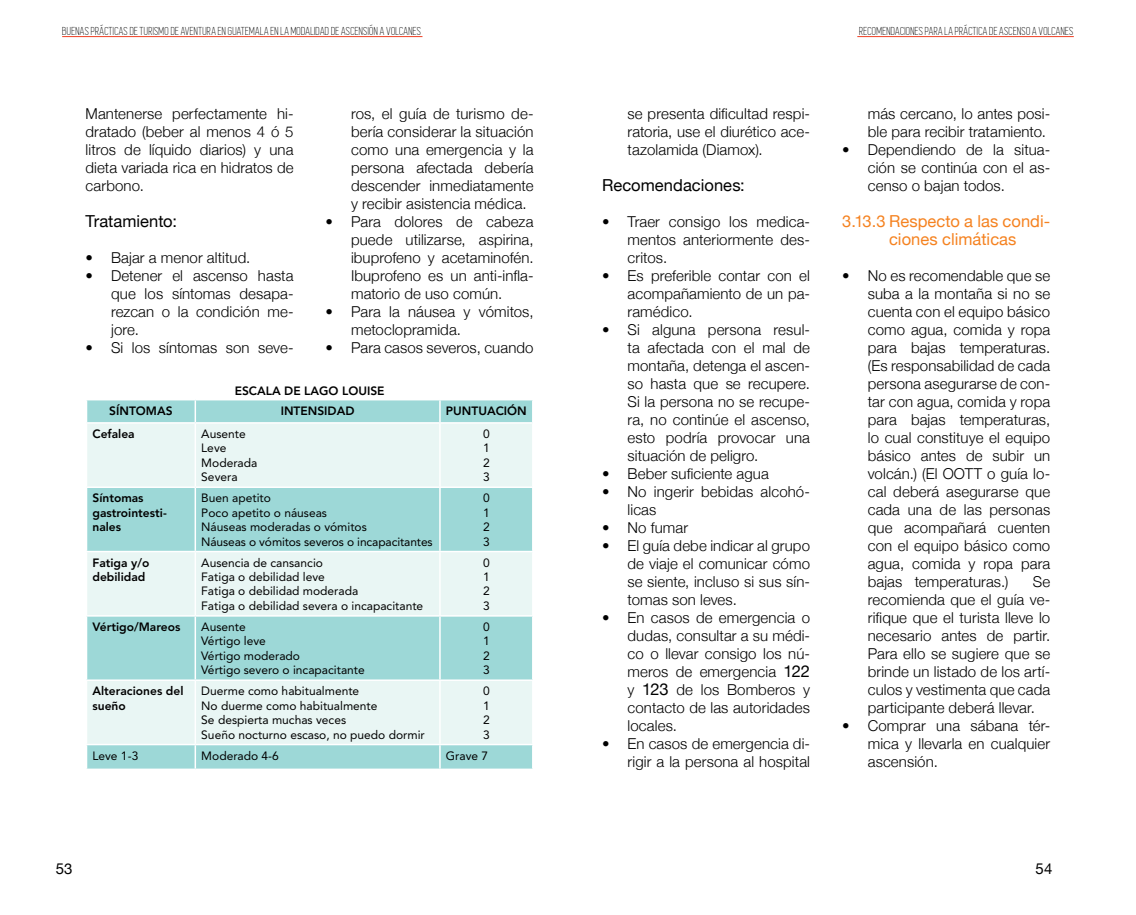
<style>
.page{position:relative;width:1136px;height:915px;background:#fff}
.page>*{position:absolute;margin:0;border:0;box-sizing:border-box;transform-origin:0 0}
.t1{font:16.5px/18px "Helvetica Neue";letter-spacing:.005em;color:#f58220}
.t2{font:16.5px "Helvetica Neue";letter-spacing:.005em;color:#000}
.t3{font:300 15px/18px "Helvetica Neue";letter-spacing:.005em;color:#000;text-align:justify}
.t4{font:15px "Helvetica Neue";color:#000}
.t5{font:12px/14.4px "Avenir LT Std";color:#000}
.t6{font:800 12px/14.4px "Avenir LT Std";color:#000}
.t7{font:12px "Simplifica";letter-spacing:.02em;color:#000}
.s1{font-family:"Avenir LT Std";font-weight:400}
.s2{font-weight:400;font-size:16.5px}
</style>
<div class="page">
<hr style="left:62px;top:36px;width:360px;height:1px;background:#ef3e23">
<hr style="left:857px;top:36px;width:216px;height:1px;background:#ef3e23">
<div style="left:87px;top:400px;width:445px;height:368px;background:#9dd8d7"></div>
<svg style="left:87px;top:423px;width:445px;height:320px;background:#cceae8"></svg>
<hr style="left:194px;top:400px;width:2px;height:22px;background:#fff">
<svg style="left:439px;top:400px;width:1px;height:22px"></svg>
<hr style="left:86px;top:422px;width:109px;height:1px;background:#fff">
<hr style="left:195px;top:422px;width:245px;height:1px;background:#fff">
<hr style="left:194px;top:423px;width:2px;height:63px;background:#fff">
<hr style="left:440px;top:422px;width:93px;height:1px;background:#fff">
<hr style="left:439px;top:423px;width:1px;height:63px;background:#fff">
<hr style="left:86px;top:486px;width:109px;height:2px;background:#fff">
<hr style="left:195px;top:486px;width:245px;height:2px;background:#fff">
<hr style="left:194px;top:488px;width:2px;height:62px;background:#fff">
<hr style="left:440px;top:486px;width:93px;height:2px;background:#fff">
<hr style="left:439px;top:488px;width:1px;height:62px;background:#fff">
<hr style="left:86px;top:550px;width:109px;height:2px;background:#fff">
<hr style="left:195px;top:550px;width:245px;height:2px;background:#fff">
<hr style="left:194px;top:552px;width:2px;height:63px;background:#fff">
<hr style="left:440px;top:550px;width:93px;height:2px;background:#fff">
<hr style="left:439px;top:552px;width:1px;height:63px;background:#fff">
<hr style="left:86px;top:615px;width:109px;height:1px;background:#fff">
<hr style="left:195px;top:615px;width:245px;height:1px;background:#fff">
<hr style="left:194px;top:616px;width:2px;height:63px;background:#fff">
<hr style="left:440px;top:615px;width:93px;height:1px;background:#fff">
<hr style="left:439px;top:616px;width:1px;height:63px;background:#fff">
<hr style="left:86px;top:679px;width:109px;height:1px;background:#fff">
<hr style="left:195px;top:679px;width:245px;height:1px;background:#fff">
<hr style="left:194px;top:680px;width:2px;height:63px;background:#fff">
<hr style="left:440px;top:679px;width:93px;height:1px;background:#fff">
<hr style="left:439px;top:680px;width:1px;height:63px;background:#fff">
<hr style="left:86px;top:743px;width:109px;height:2px;background:#fff">
<hr style="left:195px;top:743px;width:245px;height:2px;background:#fff">
<hr style="left:194px;top:745px;width:2px;height:23px;background:#fff">
<hr style="left:440px;top:743px;width:93px;height:2px;background:#fff">
<svg style="left:439px;top:745px;width:1px;height:23px"></svg>
<p class="t7" style="left:62px;top:25px;width:360px">BUENAS PRÁCTICAS DE TURISMO DE AVENTURA EN GUATEMALA EN LA MODALIDAD DE ASCENSIÓN A VOLCANES</p>
<p class="t7" style="left:859px;top:25px;width:216px">RECOMENDACIONES PARA LA PRÁCTICA DE ASCENSO A VOLCANES</p>
<p class="t3" style="left:86px;top:103px;width:209px">Mantenerse perfectamente hi&shy;dratado (beber al menos 4 ó 5 litros de líquido diarios) y una dieta variada rica en hidratos de carbono.</p>
<p class="t2" style="left:86px;top:209px;width:93px">Tratamiento:</p>
<p class="t3" style="left:86px;top:247px;width:166px"><span class="s1">•</span> Bajar a menor altitud.</p>
<p class="t3" style="left:111px;top:265px;width:184px;text-indent:-26px"><span class="s1">•</span> Detener el ascenso hasta que los síntomas desapa&shy;rezcan o la condición me&shy;jore.</p>
<p class="t3" style="left:86px;top:337px;width:209px"><span class="s1">•</span> Si los síntomas son seve-</p>
<p class="t3" style="left:351px;top:103px;width:184px">ros, el guía de turismo de&shy;bería considerar la situación como una emergencia y la persona afectada debería descender inmediatamente y recibir asistencia médica.</p>
<p class="t3" style="left:351px;top:211px;width:184px;text-indent:-26px"><span class="s1">•</span> Para dolores de cabeza puede utilizarse, aspirina, ibuprofeno y acetaminofén.<br>Ibuprofeno es un anti-infla&shy;matorio de uso común.</p>
<p class="t3" style="left:351px;top:301px;width:184px;text-indent:-26px"><span class="s1">•</span> Para la náusea y vómitos, metoclopramida.</p>
<p class="t3" style="left:325px;top:337px;width:209px"><span class="s1">•</span> Para casos severos, cuando</p>
<p class="t6" style="left:235px;top:383px;width:151px">ESCALA DE LAGO LOUISE</p>
<p class="t6" style="left:109px;top:403px;width:65px">SÍNTOMAS</p>
<p class="t6" style="left:281px;top:403px;width:75px">INTENSIDAD</p>
<p class="t6" style="left:446px;top:403px;width:82px">PUNTUACIÓN</p>
<p class="t6" style="left:92px;top:426px;width:44px">Cefalea</p>
<p class="t5" style="left:201px;top:426px;width:58px">Ausente<br>Leve<br>Moderada<br>Severa</p>
<p class="t5" style="left:483px;top:426px;width:8px;text-align:justify">0<br>1<br>2<br>3</p>
<p class="t6" style="left:92px;top:491px;width:76px">Síntomas gastrointesti&shy;nales</p>
<p class="t5" style="left:201px;top:491px;width:233px">Buen apetito<br>Poco apetito o náuseas<br>Náuseas moderadas o vómitos<br>Náuseas o vómitos severos o incapacitantes</p>
<p class="t5" style="left:483px;top:491px;width:8px;text-align:justify">0<br>1<br>2<br>3</p>
<p class="t6" style="left:92px;top:555px;width:58px">Fatiga y/o debilidad</p>
<p class="t5" style="left:201px;top:555px;width:223px">Ausencia de cansancio<br>Fatiga o debilidad leve<br>Fatiga o debilidad moderada<br>Fatiga o debilidad severa o incapacitante</p>
<p class="t5" style="left:483px;top:555px;width:8px;text-align:justify">0<br>1<br>2<br>3</p>
<p class="t6" style="left:92px;top:619px;width:89px">Vértigo/Mareos</p>
<p class="t5" style="left:201px;top:619px;width:165px">Ausente<br>Vértigo leve<br>Vértigo moderado<br>Vértigo severo o incapacitante</p>
<p class="t5" style="left:483px;top:619px;width:8px;text-align:justify">0<br>1<br>2<br>3</p>
<p class="t6" style="left:92px;top:683px;width:92px">Alteraciones del sueño</p>
<p class="t5" style="left:201px;top:683px;width:225px">Duerme como habitualmente<br>No duerme como habitualmente<br>Se despierta muchas veces<br>Sueño nocturno escaso, no puedo dormir</p>
<p class="t5" style="left:483px;top:683px;width:8px;text-align:justify">0<br>1<br>2<br>3</p>
<p class="t5" style="left:92px;top:748px;width:47px">Leve 1-3</p>
<p class="t5" style="left:201px;top:748px;width:79px">Moderado 4-6</p>
<p class="t5" style="left:446px;top:748px;width:44px">Grave 7</p>
<p class="t3" style="left:627px;top:103px;width:184px">se presenta dificultad respi&shy;ratoria, use el diurético ace&shy;tazolamida (Diamox).</p>
<p class="t2" style="left:602px;top:173px;width:144px">Recomendaciones:</p>
<p class="t3" style="left:627px;top:211px;width:184px;text-indent:-26px"><span class="s1">•</span> Traer consigo los medica&shy;mentos anteriormente des&shy;critos.</p>
<p class="t3" style="left:627px;top:265px;width:184px;text-indent:-26px"><span class="s1">•</span> Es preferible contar con el acompañamiento de un pa&shy;ramédico.</p>
<p class="t3" style="left:627px;top:319px;width:184px;text-indent:-26px"><span class="s1">•</span> Si alguna persona resul&shy;ta afectada con el mal de montaña, detenga el ascen&shy;so hasta que se recupere.<br>Si la persona no se recupe&shy;ra, no continúe el ascenso, esto podría provocar una situación de peligro.</p>
<p class="t3" style="left:602px;top:463px;width:168px"><span class="s1">•</span> Beber suficiente agua</p>
<p class="t3" style="left:627px;top:481px;width:184px;text-indent:-26px"><span class="s1">•</span> No ingerir bebidas alcohó&shy;licas</p>
<p class="t3" style="left:602px;top:517px;width:88px"><span class="s1">•</span> No fumar</p>
<p class="t3" style="left:627px;top:535px;width:184px;text-indent:-26px"><span class="s1">•</span> El guía debe indicar al grupo de viaje el comunicar cómo se siente, incluso si sus sín&shy;tomas son leves.</p>
<p class="t3" style="left:627px;top:607px;width:184px;text-indent:-26px"><span class="s1">•</span> En casos de emergencia o dudas, consultar a su médi&shy;co o llevar consigo los nú&shy;meros de emergencia <span class="s2">122 </span>y <span class="s2">123</span> de los Bomberos y contacto de las autoridades locales.</p>
<p class="t3" style="left:602px;top:733px;width:209px;text-align:right"><span class="s1">•</span> En casos de emergencia di&shy;rigir a la persona al hospital</p>
<p class="t3" style="left:867px;top:103px;width:184px">más cercano, lo antes posi&shy;ble para recibir tratamiento.</p>
<p class="t3" style="left:867px;top:139px;width:184px;text-indent:-26px"><span class="s1">•</span> Dependiendo de la situa&shy;ción se continúa con el as&shy;censo o bajan todos.</p>
<p class="t1" style="left:889px;top:213px;width:163px;text-indent:-47px">3.13.3 Respecto a las condi&shy;ciones climáticas</p>
<p class="t3" style="left:867px;top:265px;width:184px;text-indent:-26px"><span class="s1">•</span> No es recomendable que se suba a la montaña si no se cuenta con el equipo básico como agua, comida y ropa para bajas temperaturas. (Es responsabilidad de cada persona asegurarse de con&shy;tar con agua, comida y ropa para bajas temperaturas, lo cual constituye el equipo básico antes de subir un volcán.) (El OOTT o guía lo&shy;cal deberá asegurarse que cada una de las personas que acompañará cuenten con el equipo básico como agua, comida y ropa para bajas temperaturas.)</p>
<p class="t3" style="left:867px;top:571px;width:184px;text-indent:165px">Se recomienda que el guía ve&shy;rifique que el turista lleve lo necesario antes de partir.<br>Para ello se sugiere que se brinde un listado de los artí&shy;culos y vestimenta que cada participante deberá llevar.</p>
<p class="t3" style="left:867px;top:715px;width:184px;text-indent:-26px"><span class="s1">•</span> Comprar una sábana tér&shy;mica y llevarla en cualquier ascensión.</p>
<p class="t4" style="left:56px;top:857px;width:18px">53</p>
<p class="t4" style="left:1035px;top:857px;width:18px">54</p>
</div>
